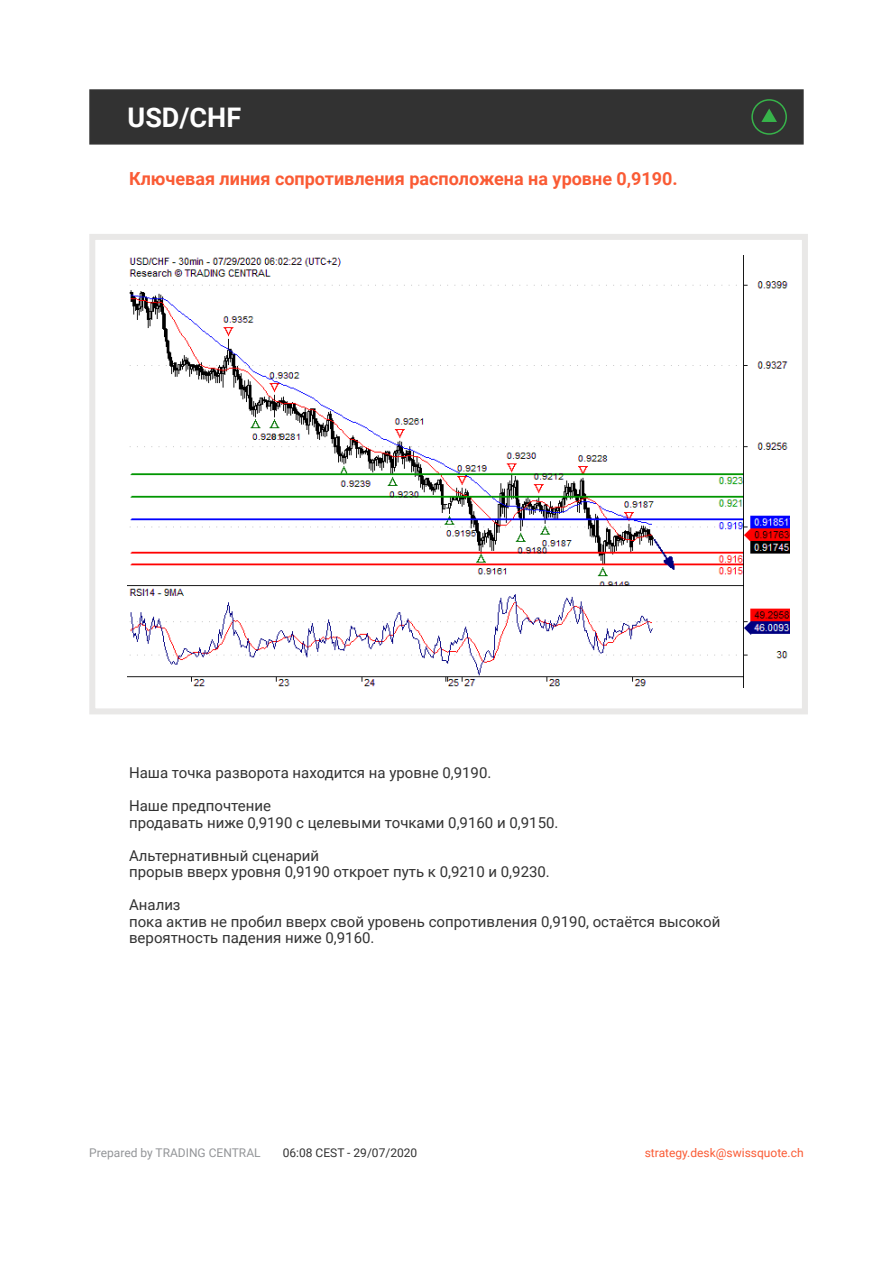
<style>
.page{position:relative;width:893px;height:1263px;background:#fff}
.page>*{position:absolute;margin:0;border:0;box-sizing:border-box;transform-origin:0 0}
.t1{font:700 27px "Roboto";color:#fff}
.t2{font:700 18px "Roboto";color:#fa5b35}
.t3{font:15px/16.5px "Roboto";color:#323232}
.t4{font:12px "Roboto";color:#fa5b35}
.t5{font:12px "Roboto";color:#939598}
.t6{font:12px "Roboto";color:#323232}
</style>
<div class="page">
<div style="left:89px;top:234px;width:719px;height:480px;border:6px solid #e9e8e7"></div>
<div style="left:89px;top:89px;width:715px;height:56px;background:#323232;border:2px solid #323232"></div>
<img style="left:128px;top:255px;width:661px;height:432px">
<svg style="left:751px;top:99px;width:36px;height:36px"></svg>
<h1 class="t1" style="left:128px;top:98px;width:115px">USD/CHF</h1>
<p class="t2" style="left:129px;top:166px;width:550px">Ключевая линия сопротивления расположена на уровне 0,9190.</p>
<p class="t3" style="left:129px;top:764px;width:364px">Наша точка разворота находится на уровне 0,9190.</p>
<p class="t3" style="left:129px;top:797px;width:431px">Наше предпочтение<br>продавать ниже 0,9190 с целевыми точками 0,9160 и 0,9150.</p>
<p class="t3" style="left:129px;top:846px;width:422px">Альтернативный сценарий<br>прорыв вверх уровня 0,9190 откроет путь к 0,9210 и 0,9230.</p>
<p class="t3" style="left:129px;top:896px;width:593px">Анализ<br>пока актив не пробил вверх свой уровень сопротивления 0,9190, остаётся высокой вероятность падения ниже 0,9160.</p>
<p class="t5" style="left:89px;top:1144px;width:173px">Prepared by TRADING CENTRAL</p>
<p class="t6" style="left:283px;top:1144px;width:136px">06:08 CEST - 29/07/2020</p>
<p class="t4" style="left:645px;top:1144px;width:160px">strategy.desk@swissquote.ch</p>
</div>
